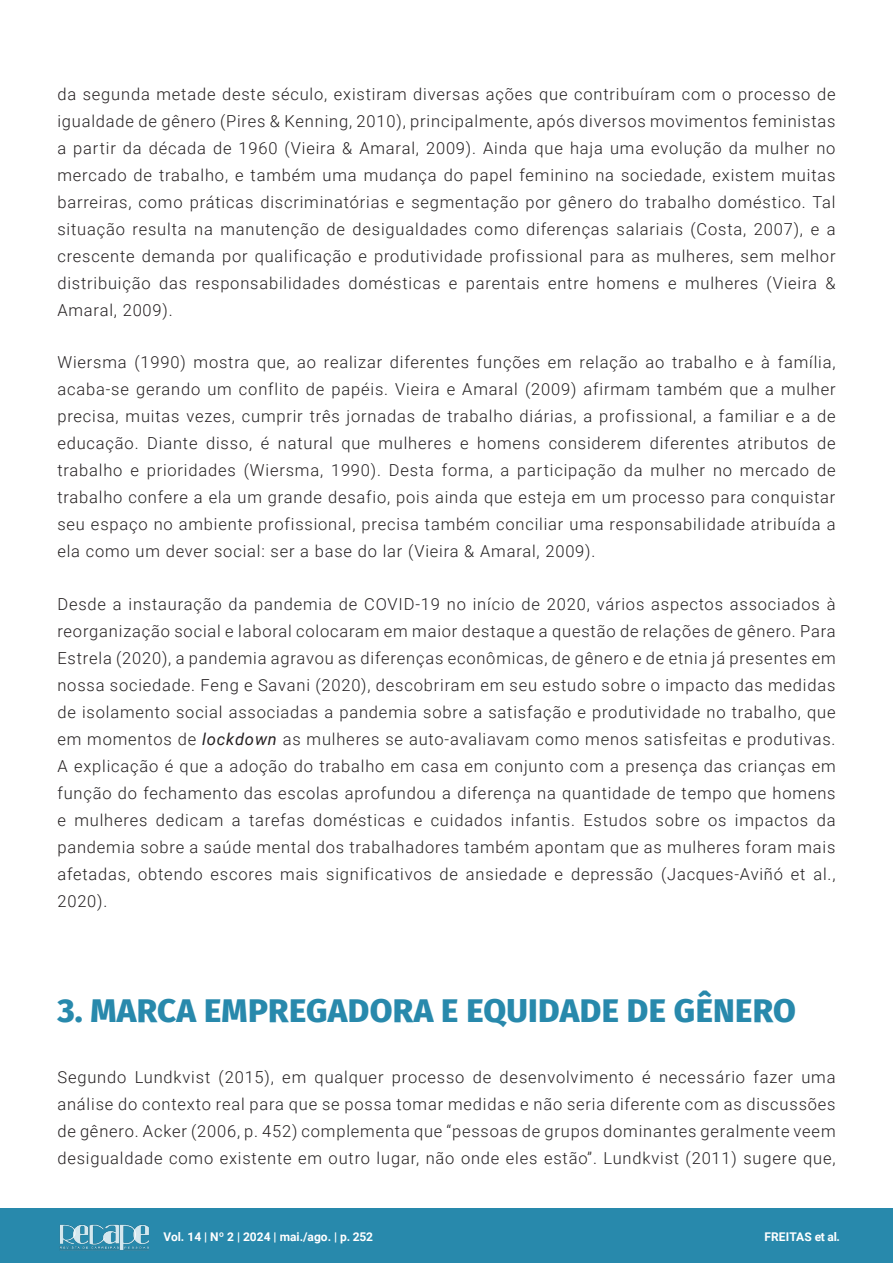
<style>
.page{position:relative;width:893px;height:1263px;background:#fff}
.page>*{position:absolute;margin:0;border:0;box-sizing:border-box;transform-origin:0 0}
.Título_-_Artigo{font:800 33px "Fira Sans";letter-spacing:.01em;color:#2889ac}
.Texto_-_Artigo{font:300 16.5px/27px "Roboto";letter-spacing:.05em;color:#231f20;text-align:justify}
.t1{font:700 12px "Roboto";color:#fff}
.s1{font-weight:400;font-style:italic}
</style>
<div class="page">
<div style="left:0;top:1209px;width:893px;height:54px;background:#2889ac"></div>
<img style="left:59px;top:1224px;width:90px;height:27px">
<p class="Texto_-_Artigo" style="left:57px;top:80px;width:780px">da segunda metade deste século, existiram diversas ações que contribuíram com o processo de igualdade de gênero (Pires &amp; Kenning, 2010), principalmente, após diversos movimentos feministas a partir da década de 1960 (Vieira &amp; Amaral, 2009). Ainda que haja uma evolução da mulher no mercado de trabalho, e também uma mudança do papel feminino na sociedade, existem muitas barreiras, como práticas discriminatórias e segmentação por gênero do trabalho doméstico. Tal situação resulta na manutenção de desigualdades como diferenças salariais (Costa, 2007), e a crescente demanda por qualificação e produtividade profissional para as mulheres, sem melhor distribuição das responsabilidades domésticas e parentais entre homens e mulheres (Vieira &amp; Amaral, 2009).</p>
<p class="Texto_-_Artigo" style="left:57px;top:348px;width:780px">Wiersma (1990) mostra que, ao realizar diferentes funções em relação ao trabalho e à família, acaba-se gerando um conflito de papéis. Vieira e Amaral (2009) afirmam também que a mulher precisa, muitas vezes, cumprir três jornadas de trabalho diárias, a profissional, a familiar e a de educação. Diante disso, é natural que mulheres e homens considerem diferentes atributos de trabalho e prioridades (Wiersma, 1990). Desta forma, a participação da mulher no mercado de trabalho confere a ela um grande desafio, pois ainda que esteja em um processo para conquistar seu espaço no ambiente profissional, precisa também conciliar uma responsabilidade atribuída a ela como um dever social: ser a base do lar (Vieira &amp; Amaral, 2009).</p>
<p class="Texto_-_Artigo" style="left:57px;top:590px;width:780px">Desde a instauração da pandemia de COVID-19 no início de 2020, vários aspectos associados à reorganização social e laboral colocaram em maior destaque a questão de relações de gênero. Para Estrela (2020), a pandemia agravou as diferenças econômicas, de gênero e de etnia já presentes em nossa sociedade. Feng e Savani (2020), descobriram em seu estudo sobre o impacto das medidas de isolamento social associadas a pandemia sobre a satisfação e produtividade no trabalho, que em momentos de <span class="s1">lockdown</span> as mulheres se auto-avaliavam como menos satisfeitas e produtivas.<br>A explicação é que a adoção do trabalho em casa em conjunto com a presença das crianças em função do fechamento das escolas aprofundou a diferença na quantidade de tempo que homens e mulheres dedicam a tarefas domésticas e cuidados infantis. Estudos sobre os impactos da pandemia sobre a saúde mental dos trabalhadores também apontam que as mulheres foram mais afetadas, obtendo escores mais significativos de ansiedade e depressão (Jacques-Aviñó et al., 2020).</p>
<p class="Título_-_Artigo" style="left:57px;top:982px;width:740px">3. MARCA EMPREGADORA E EQUIDADE DE GÊNERO</p>
<p class="Texto_-_Artigo" style="left:57px;top:1063px;width:780px">Segundo Lundkvist (2015), em qualquer processo de desenvolvimento é necessário fazer uma análise do contexto real para que se possa tomar medidas e não seria diferente com as discussões de gênero. Acker (2006, p. 452) complementa que “pessoas de grupos dominantes geralmente veem desigualdade como existente em outro lugar, não onde eles estão”. Lundkvist (2011) sugere que,</p>
<p class="t1" style="left:163px;top:1228px;width:211px">Vol. 14 | Nº 2 | 2024 | mai./ago. | p. 252</p>
<p class="t1" style="left:764px;top:1229px;width:77px">FREITAS et al.</p>
</div>
